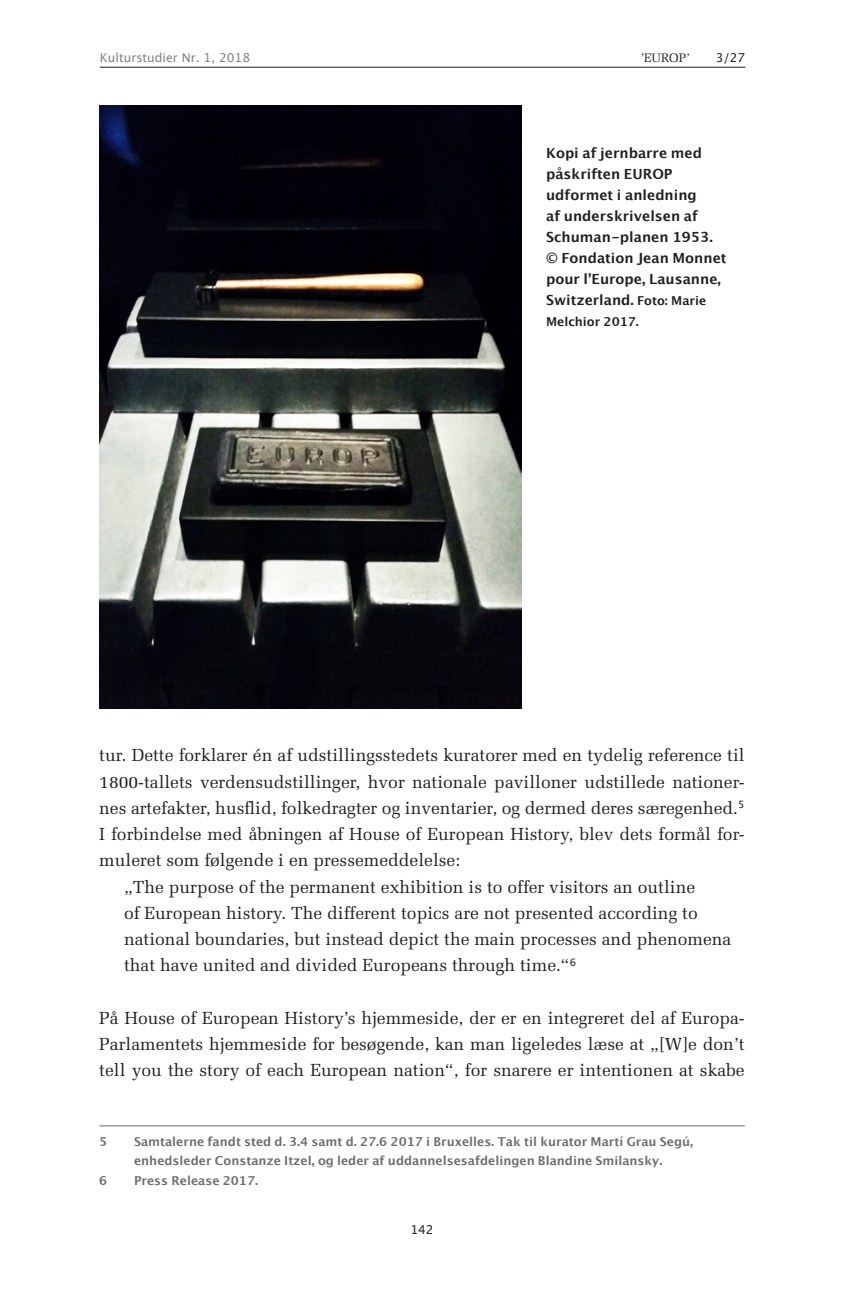
<style>
.page{position:relative;width:844px;height:1290px;background:#fff}
.page>*{position:absolute;margin:0;border:0;box-sizing:border-box;transform-origin:0 0}
._02_Brød_til_littera{font:17.5px/26.2px "Melior";color:#231f20;text-align:justify}
._02_Brød_uden_indent{font:17.5px/26.2px "Melior";color:#231f20;text-align:justify}
._06_Billedtekst{font:700 14px/21px "Lucida Grande";color:#231f20}
.Note{font:700 12.25px/19.6px "Lucida Grande";color:#6c6d70}
.t1{font:12.25px "Lucida Grande";color:#808285}
._06_Billedtekst-2{font:700 12.25px "Lucida Grande";color:#231f20}
.t2{font:12.25px "Lucida Grande";color:#231f20}
.t3{font:12.25px "Melior";color:#231f20}
.s1{font-size:12.25px}
</style>
<div class="page">
<hr style="left:100px;top:67px;width:645px;height:1px;background:#231f20">
<hr style="left:99px;top:1125px;width:645px;height:1px;background:#6c6d70">
<img style="left:100px;top:105px;width:421px;height:604px">
<p class="t1" style="left:100px;top:51px;width:151px">Kulturstudier Nr. 1, 2018</p>
<p class="t3" style="left:640px;top:50px;width:51px">’EUROP’</p>
<p class="t2" style="left:715px;top:51px;width:31px">3/27</p>
<p class="_06_Billedtekst" style="left:546px;top:142px;width:182px">Kopi af jernbarre med påskriften EUROP udformet i anledning<br>af underskrivelsen af<br>Schuman-planen 1953. © Fondation Jean Monnet pour l’Europe, Lausanne,<br>Switzerland. <span class="s1">Foto: Marie</span></p>
<p class="_06_Billedtekst-2" style="left:546px;top:311px;width:94px">Melchior 2017.</p>
<p class="_02_Brød_til_littera" style="left:99px;top:742px;width:646px">tur. Dette forklarer én af udstillingsstedets kuratorer med en tydelig reference til 1800-tallets verdensudstillinger, hvor nationale pavilloner udstillede nationer&shy;nes artefakter, husflid, folkedragter og inventarier, og dermed deres særegenhed.<sup>5<br></sup>I forbindelse med åbningen af House of European History, blev dets formål for&shy;muleret som følgende i en pressemeddelelse:</p>
<p class="_02_Brød_til_littera" style="left:124px;top:873px;width:608px;text-align:left">„The purpose of the permanent exhibition is to offer visitors an outline<br>of European history. The different topics are not presented according to national boundaries, but instead depict the main processes and phenomena that have united and divided Europeans through time.“<sup>6</sup></p>
<p class="_02_Brød_uden_indent" style="left:99px;top:1005px;width:646px">På House of European History’s hjemmeside, der er en integreret del af Europa-Parlamentets hjemmeside for besøgende, kan man ligeledes læse at „[W]e don’t tell you the story of each European nation“, for snarere er intentionen at skabe</p>
<p class="Note" style="left:99px;top:1131px;width:10px">5</p>
<p class="Note" style="left:134px;top:1131px;width:560px">Samtalerne fandt sted d. 3.4 samt d. 27.6 2017 i Bruxelles. Tak til kurator Martí Grau Segú, enhedsleder Constanze Itzel, og leder af uddannelsesafdelingen Blandine Smilansky.</p>
<p class="Note" style="left:99px;top:1170px;width:10px">6</p>
<p class="Note" style="left:134px;top:1170px;width:126px">Press Release 2017.</p>
<p class="t2" style="left:410px;top:1222px;width:25px">142</p>
</div>
